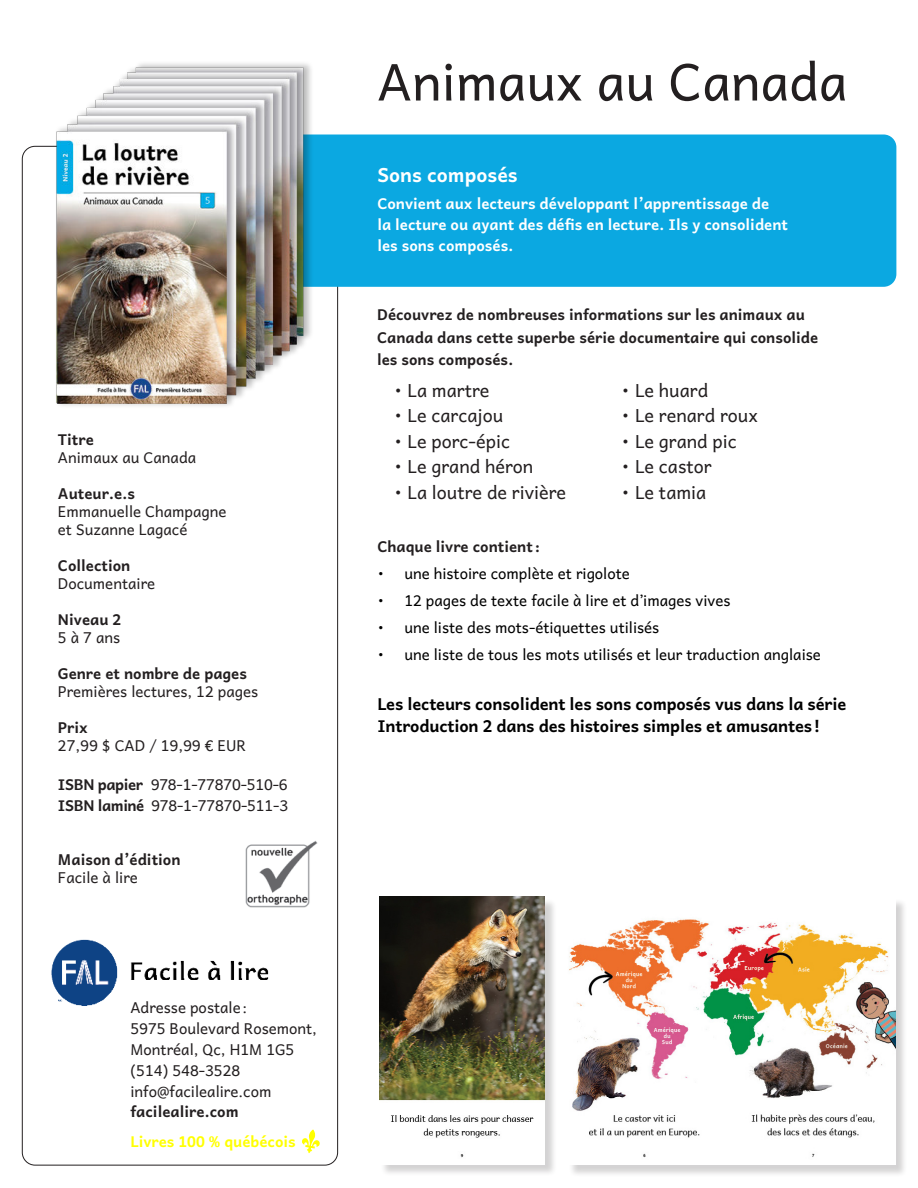
<style>
.page{position:relative;width:918px;height:1188px;background:#fff}
.page>*{position:absolute;margin:0;border:0;box-sizing:border-box;transform-origin:0 0}
.t1{font:51px "Andika New Basic";color:#231f20}
.t2{font:700 19.5px "Andika New Basic";color:#fff}
.t3{font:18px "Andika New Basic";color:#231f20}
.t4{font:700 16.5px/22.5px "Andika New Basic";letter-spacing:-.01em;color:#000}
.t5{font:15px/21px "Andika New Basic";color:#231f20}
.t6{font:700 15px/22.5px "Andika New Basic";color:#231f20}
.t7{font:15px "Andika New Basic";color:#000}
.t8{font:700 15px/21px "Andika New Basic";color:#fff}
.t9{font:700 15px "Andika New Basic";color:#ff0}
.s1{font-weight:700}
</style>
<div class="page">
<div style="left:215px;top:135px;width:681px;height:152px;background:#0ba8e1;border-radius:13px"></div>
<div style="left:381px;top:898px;width:177px;height:279px;background:#231f20;opacity:.2"></div>
<img style="left:379px;top:897px;width:166px;height:267px">
<div style="left:569px;top:898px;width:339px;height:279px;background:#231f20;opacity:.2"></div>
<img style="left:569px;top:898px;width:326px;height:266px">
<svg style="left:302px;top:1129px;width:18px;height:24px"></svg>
<img style="left:51px;top:939px;width:218px;height:67px">
<img style="left:245px;top:841px;width:73px;height:67px">
<img style="left:21px;top:63px;width:342px;height:350px">
<p class="t6" style="left:58px;top:429px;width:37px">Titre</p>
<p class="t5" style="left:58px;top:448px;width:140px">Animaux au Canada</p>
<p class="t6" style="left:58px;top:483px;width:79px">Auteur.e.s</p>
<p class="t5" style="left:58px;top:503px;width:170px;line-height:18px">Emmanuelle Champagne et Suzanne Lagacé</p>
<p class="t6" style="left:58px;top:555px;width:74px">Collection</p>
<p class="t5" style="left:58px;top:574px;width:99px">Documentaire</p>
<p class="t6" style="left:58px;top:609px;width:65px">Niveau 2</p>
<p class="t5" style="left:58px;top:628px;width:64px">5 à 7 ans</p>
<p class="t6" style="left:58px;top:663px;width:191px">Genre et nombre de pages</p>
<p class="t5" style="left:58px;top:682px;width:202px">Premières lectures, 12 pages</p>
<p class="t6" style="left:58px;top:717px;width:32px">Prix</p>
<p class="t5" style="left:58px;top:736px;width:190px">27,99 $ CAD / 19,99 € EUR</p>
<p class="t5" style="left:58px;top:775px;width:232px"><span class="s1">ISBN papier</span> 978-1-77870-510-6<br><span class="s1">ISBN laminé</span> 978-1-77870-511-3</p>
<p class="t6" style="left:58px;top:849px;width:124px">Maison d’édition</p>
<p class="t5" style="left:58px;top:868px;width:81px">Facile à lire</p>
<p class="t5" style="left:130px;top:998px;width:188px">Adresse postale :<br>5975 Boulevard Rosemont,<br>Montréal, Qc, H1M 1G5 (514) 548-3528 info@facilealire.com</p>
<p class="t6" style="left:130px;top:1101px;width:110px">facilealire.com</p>
<p class="t9" style="left:130px;top:1133px;width:167px">Livres 100 % québécois</p>
<h1 class="t1" style="left:377px;top:56px;width:472px">Animaux au Canada</h1>
<h2 class="t2" style="left:377px;top:165px;width:142px">Sons composés</h2>
<p class="t8" style="left:377px;top:194px;width:412px">Convient aux lecteurs développant l’apprentissage de<br>la lecture ou ayant des défis en lecture. Ils y consolident les sons composés.</p>
<p class="t6" style="left:377px;top:304px;width:443px">Découvrez de nombreuses informations sur les animaux au<br>Canada dans cette superbe série documentaire qui consolide les sons composés.</p>
<p class="t3" style="left:394px;top:381px;width:97px">• La martre</p>
<p class="t3" style="left:394px;top:406px;width:111px">• Le carcajou</p>
<p class="t3" style="left:394px;top:432px;width:117px">• Le porc-épic</p>
<p class="t3" style="left:394px;top:457px;width:141px">• Le grand héron</p>
<p class="t3" style="left:394px;top:483px;width:174px">• La loutre de rivière</p>
<p class="t3" style="left:622px;top:381px;width:88px">• Le huard</p>
<p class="t3" style="left:622px;top:406px;width:138px">• Le renard roux</p>
<p class="t3" style="left:622px;top:432px;width:117px">• Le grand pic</p>
<p class="t3" style="left:622px;top:457px;width:92px">• Le castor</p>
<p class="t3" style="left:622px;top:483px;width:86px">• Le tamia</p>
<p class="t6" style="left:377px;top:536px;width:164px">Chaque livre contient :</p>
<p class="t7" style="left:377px;top:566px;width:254px">• une histoire complète et rigolote</p>
<p class="t7" style="left:377px;top:593px;width:355px">• 12 pages de texte facile à lire et d’images vives</p>
<p class="t7" style="left:377px;top:620px;width:284px">• une liste des mots-étiquettes utilisés</p>
<p class="t7" style="left:377px;top:647px;width:445px">• une liste de tous les mots utilisés et leur traduction anglaise</p>
<p class="t4" style="left:377px;top:693px;width:470px">Les lecteurs consolident les sons composés vus dans la série<br>Introduction 2 dans des histoires simples et amusantes !</p>
</div>
